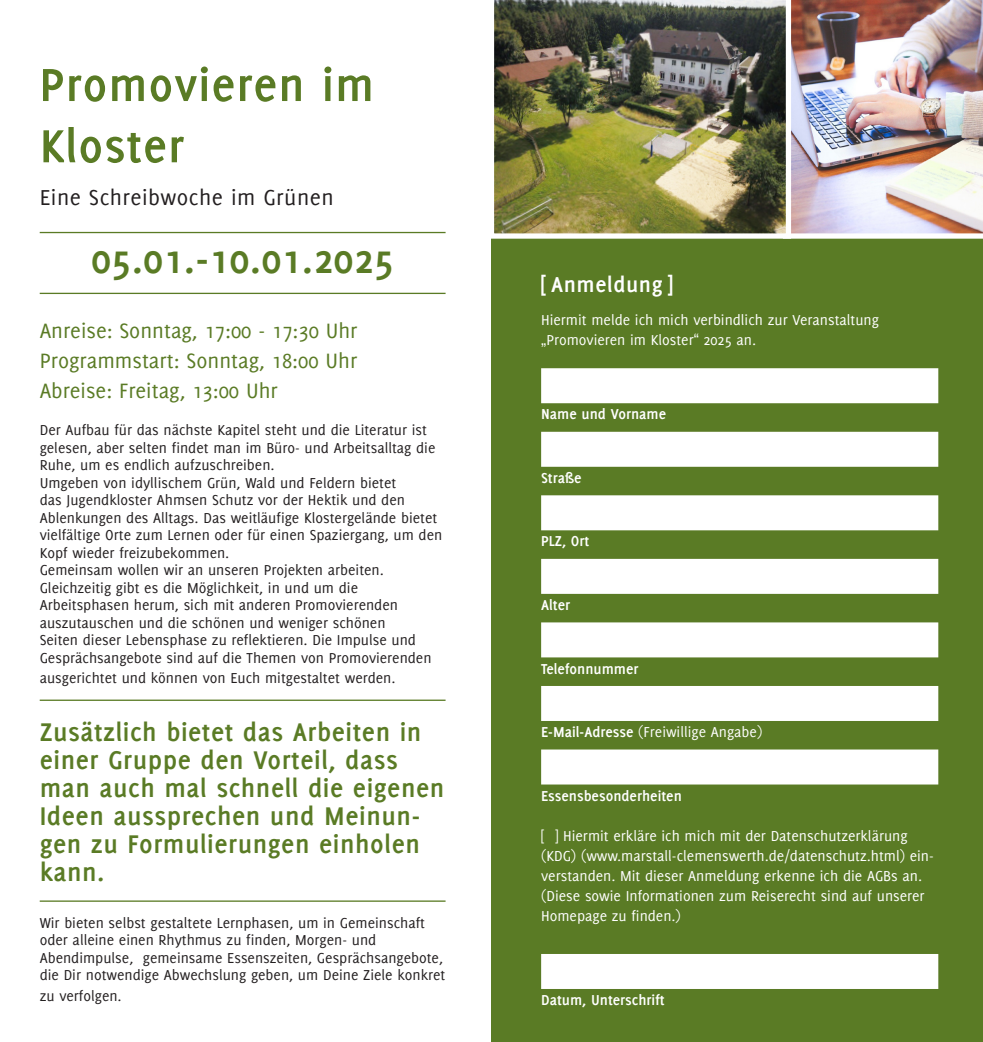
<style>
.page{position:relative;width:983px;height:1042px;background:#fff}
.page>*{position:absolute;margin:0;border:0;box-sizing:border-box;transform-origin:0 0}
.Headline{font:700 50.75px/61.2px "Delicious";letter-spacing:.02em;color:#5a7b25}
.Hightlight_Headline{font:700 43.75px "Delicious";letter-spacing:.015em;color:#5a7b25}
.Hightlight_Headline-2{font:700 28px/28px "Delicious";letter-spacing:.02em;color:#5a7b25}
.Subheadline{font:23.62px "Delicious";letter-spacing:.02em;color:#231f20}
.Zwischenüberschrift{font:700 23.62px "Delicious";letter-spacing:.025em;color:#fff}
.copytext{font:22.75px "Delicious";color:#5a7b25}
.copytext-2{font:15.75px/17.5px "Delicious";color:#231f20}
.Copytext__negativ{font:15.75px/20.1px "Delicious";color:#fff}
.t1{font:700 15.75px "Delicious";color:#fff}
.s1{font-family:"Arial"}
.s2{font-weight:700}
</style>
<div class="page">
<div style="left:491px;top:239px;width:491px;height:803px;background:#5a7b25"></div>
<hr style="left:40px;top:232px;width:405px;height:1px;background:#5a7b25">
<hr style="left:40px;top:293px;width:405px;height:1px;background:#5a7b25">
<hr style="left:40px;top:699px;width:405px;height:2px;background:#5a7b25">
<hr style="left:40px;top:900px;width:405px;height:2px;background:#5a7b25">
<div style="left:541px;top:368px;width:397px;height:35px;background:#fff"></div>
<div style="left:541px;top:432px;width:397px;height:35px;background:#fff"></div>
<div style="left:541px;top:495px;width:397px;height:35px;background:#fff"></div>
<div style="left:541px;top:559px;width:397px;height:35px;background:#fff"></div>
<div style="left:541px;top:622px;width:397px;height:35px;background:#fff"></div>
<div style="left:541px;top:686px;width:397px;height:35px;background:#fff"></div>
<div style="left:541px;top:749px;width:397px;height:35px;background:#fff"></div>
<div style="left:541px;top:954px;width:397px;height:35px;background:#fff"></div>
<img style="left:790px;top:0;width:192px;height:239px">
<img style="left:491px;top:0;width:299px;height:239px">
<p class="Headline" style="left:40px;top:53px;width:336px">Promovieren im<br>Kloster</p>
<p class="Subheadline" style="left:40px;top:184px;width:295px">Eine Schreibwoche im Grünen</p>
<p class="Hightlight_Headline" style="left:91px;top:234px;width:304px">05.01.-10.01.2025</p>
<p class="copytext" style="left:40px;top:317px;width:319px">Anreise: Sonntag, 17:00 - 17:30 Uhr</p>
<p class="copytext" style="left:40px;top:347px;width:319px">Programmstart: Sonntag, 18:00 Uhr</p>
<p class="copytext" style="left:40px;top:377px;width:239px">Abreise: Freitag, 13:00 Uhr</p>
<p class="copytext-2" style="left:40px;top:421px;width:404px">Der Aufbau für das nächste Kapitel steht und die Literatur ist gelesen, aber selten findet man im Büro- und Arbeitsalltag die Ruhe, um es endlich aufzuschreiben.<br>Umgeben von idyllischem Grün, Wald und Feldern bietet<br>das Jugendkloster Ahmsen Schutz vor der Hektik und den Ablenkungen des Alltags. Das weitläufige Klostergelände bietet vielfältige Orte zum Lernen oder für einen Spaziergang, um den Kopf wieder freizubekommen.<br>Gemeinsam wollen wir an unseren Projekten arbeiten.<br>Gleichzeitig gibt es die Möglichkeit, in und um die Arbeitsphasen herum, sich mit anderen Promovierenden auszutauschen und die schönen und weniger schönen<br>Seiten dieser Lebensphase zu reflektieren. Die Impulse und Gesprächsangebote sind auf die Themen von Promovierenden</p>
<p class="copytext-2" style="left:40px;top:669px;width:357px">ausgerichtet und können von Euch mitgestaltet werden.</p>
<p class="Hightlight_Headline-2" style="left:40px;top:718px;width:406px">Zusätzlich bietet das Arbeiten in einer Gruppe den Vorteil, dass man auch mal schnell die eigenen<br>Ideen aussprechen und Meinun&shy;gen zu Formulierungen einholen kann.</p>
<p class="copytext-2" style="left:40px;top:914px;width:407px">Wir bieten selbst gestaltete Lernphasen, um in Gemeinschaft oder alleine einen Rhythmus zu finden, Morgen- und Abendimpulse, gemeinsame Essenszeiten, Gesprächsangebote, die Dir notwendige Abwechslung geben, um Deine Ziele konkret</p>
<p class="copytext-2" style="left:40px;top:986px;width:83px">zu verfolgen.</p>
<p class="Zwischenüberschrift" style="left:541px;top:271px;width:133px">[ Anmeldung ]</p>
<p class="Copytext__negativ" style="left:541px;top:309px;width:339px">Hiermit melde ich mich verbindlich zur Veranstaltung <span class="s1">„</span>Promovieren im Kloster<span class="s1">“</span> 2025 an.</p>
<p class="t1" style="left:541px;top:405px;width:126px">Name und Vorname</p>
<p class="t1" style="left:541px;top:469px;width:42px">Straße</p>
<p class="t1" style="left:541px;top:532px;width:50px">PLZ, Ort</p>
<p class="t1" style="left:541px;top:596px;width:31px">Alter</p>
<p class="t1" style="left:541px;top:659px;width:99px">Telefonnummer</p>
<p class="Copytext__negativ" style="left:541px;top:721px;width:223px"><span class="s2">E-Mail-Adresse</span> (Freiwillige Angabe)</p>
<p class="t1" style="left:541px;top:786px;width:142px">Essensbesonderheiten</p>
<p class="Copytext__negativ" style="left:541px;top:825px;width:394px">[ ] Hiermit erkläre ich mich mit der Datenschutzerklärung (KDG) (www.marstall-clemenswerth.de/datenschutz.html) ein&shy;verstanden. Mit dieser Anmeldung erkenne ich die AGBs an. (Diese sowie Informationen zum Reiserecht sind auf unserer Homepage zu finden.)</p>
<p class="t1" style="left:541px;top:991px;width:125px">Datum, Unterschrift</p>
</div>
